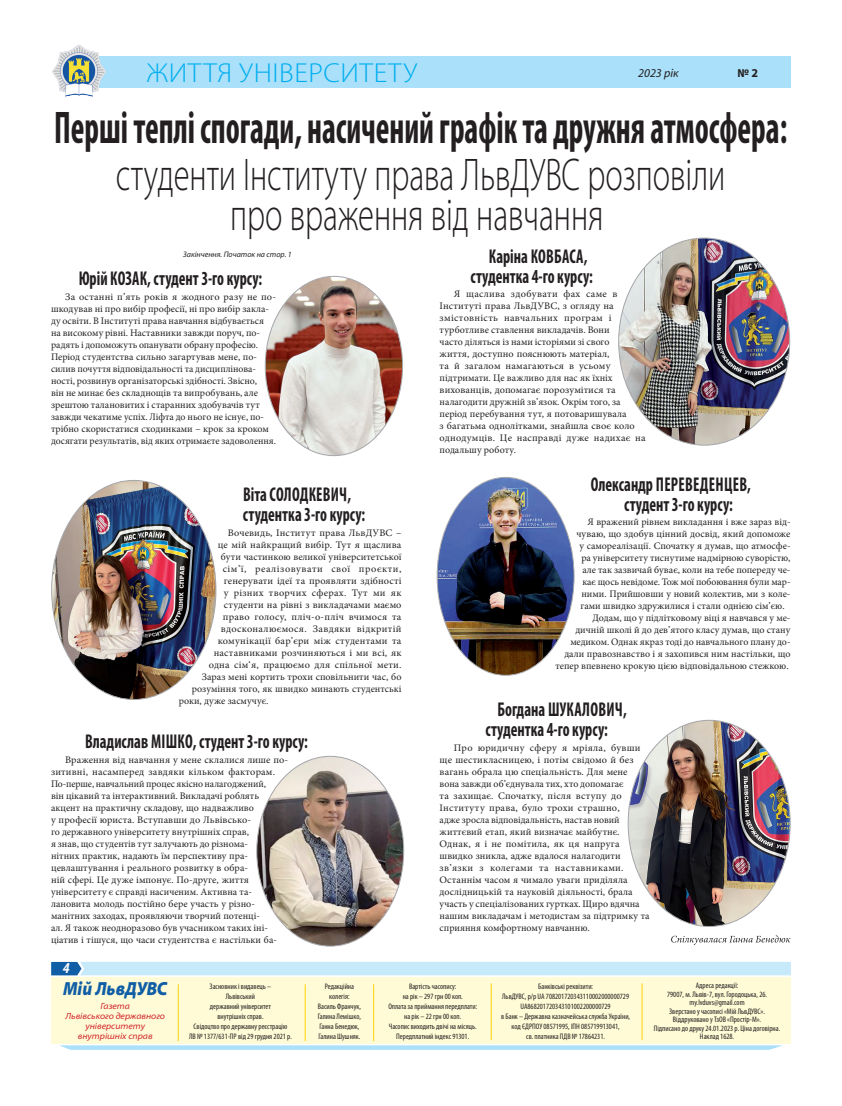
<style>
.page{position:relative;width:842px;height:1106px;background:#fff}
.page>*{position:absolute;margin:0;border:0;box-sizing:border-box;transform-origin:0 0}
.t1{font:300 46px/40.3px "Myriad Pro";color:#231f20;text-align:center;scale:.71 1}
.t2{font:700 condensed 46px "Myriad Pro";color:#231f20;scale:.71 1}
.t3{font:300 27.5px "Myriad Pro";letter-spacing:.02em;color:#00aeef;scale:1.05 1}
.t4{font:700 condensed 20px/20px "Myriad Pro";color:#231f20;scale:.8 1}
.t5{font:italic 900 semi-expanded 19px "Myriad Pro";color:#105fa6;scale:.84 1}
.t6{font:italic 700 condensed 15.2px "Myriad Pro";color:#fff;scale:1.05 1}
.t7{font:italic 12px "Myriad Pro";color:#231f20}
.t8{font:700 12px "Myriad Pro";color:#231f20}
.t9{font:10px/12px "Minion Pro";color:#231f20}
.t10{font:10px "Minion Pro";letter-spacing:.02em;color:#231f20}
.t11{font:10px "Minion Pro";letter-spacing:.03em;color:#231f20}
.t12{font:10px "Minion Pro";letter-spacing:.05em;color:#231f20}
.t13{font:10px "Minion Pro";letter-spacing:.025em;color:#231f20}
.t14{font:italic semi-expanded 9px/10px "Myriad Pro";color:#d1232a;text-align:center}
.t15{font:condensed 8px/10px "Myriad Pro";color:#231f20;text-align:center}
.t16{font:italic 8px "Myriad Pro";color:#231f20}
</style>
<div class="page">
<div style="left:51px;top:977px;width:740px;height:66px;background:#fffbd6"></div>
<svg style="left:59px;top:1045px;width:724px;height:4px;background:#b2e3f9"></svg>
<hr style="left:178px;top:984px;width:1px;height:57px;background:#fed304">
<hr style="left:305px;top:984px;width:1px;height:57px;background:#fed304">
<hr style="left:491px;top:983px;width:1px;height:57px;background:#fed304">
<hr style="left:641px;top:983px;width:1px;height:57px;background:#fed304">
<hr style="left:373px;top:984px;width:1px;height:57px;background:#fed304">
<svg style="left:51px;top:961px;width:740px;height:14px;background:#c3e6f7"></svg>
<div style="left:99px;top:57px;width:692px;height:31px;background:#aae0f9"></div>
<img style="left:52px;top:44px;width:35px;height:53px">
<svg style="left:671px;top:935px;width:119px;height:10px"></svg>
<img style="left:52px;top:480px;width:164px;height:219px;border-radius:50%">
<img style="left:619px;top:238px;width:171px;height:207px;border-radius:50%">
<img style="left:265px;top:276px;width:138px;height:179px;border-radius:50%">
<img style="left:628px;top:720px;width:162px;height:206px;border-radius:50%">
<img style="left:437px;top:477px;width:137px;height:198px;border-radius:50%">
<img style="left:257px;top:756px;width:147px;height:190px;border-radius:50%">
<h2 class="t3" style="left:146px;top:63px;width:260px">ЖИТТЯ УНІВЕРСИТЕТУ</h2>
<p class="t7" style="left:638px;top:66px;width:42px">2023 рік</p>
<p class="t8" style="left:737px;top:65px;width:22px">№ 2</p>
<p class="t7" style="left:641px;top:65px;width:42px">2022 рік</p>
<h1 class="t2" style="left:54px;top:100px;width:1034px">Перші теплі спогади, насичений графік та дружня атмосфера:</h1>
<h1 class="t1" style="left:116px;top:158px;width:860px">студенти Інституту права ЛьвДУВС розповіли про враження від навчання</h1>
<p class="t16" style="left:183px;top:250px;width:110px">Закінчення. Початок на стор. 1</p>
<h3 class="t4" style="left:79px;top:268px;width:231px">Юрій КОЗАК, студент 3-го курсу:</h3>
<p class="t9" style="left:51px;top:290px;width:226px;text-indent:14px">За останні п’ять років я жодного разу не по&shy;шкодував ні про вибір професії, ні про вибір закла&shy;ду освіти. В Інституті права навчання відбувається на високому рівні. Наставники завжди поруч, по&shy;радять і допоможуть опанувати обрану професію.<br>Період студентства сильно загартував мене, по&shy;силив почуття відповідальності та дисциплінова&shy;ності, розвинув організаторські здібності. Звісно,<br>він не минає без складнощів та випробувань, але зрештою талановитих і старанних здобувачів тут завжди чекатиме успіх. Ліфта до нього не існує, по&shy;трібно скористатися сходинками – крок за кроком досягати результатів, від яких отримаєте задоволення.</p>
<h3 class="t4" style="left:243px;top:484px;width:154px">Віта СОЛОДКЕВИЧ, студентка 3-го курсу:</h3>
<p class="t9" style="left:228px;top:526px;width:175px">Вочевидь, Інститут права ЛьвДУВС –</p>
<p class="t9" style="left:218px;top:538px;width:185px">це мій найкращий вибір. Тут я щаслива</p>
<p class="t9" style="left:221px;top:550px;width:182px">бути частинкою великої університетської</p>
<p class="t12" style="left:223px;top:562px;width:180px">сім’ї, реалізовувати свої проєкти,</p>
<p class="t9" style="left:224px;top:574px;width:179px">генерувати ідеї та проявляти здібності</p>
<p class="t13" style="left:224px;top:586px;width:179px">у різних творчих сферах. Тут ми як</p>
<p class="t9" style="left:224px;top:598px;width:179px">студенти на рівні з викладачами маємо</p>
<p class="t10" style="left:223px;top:610px;width:180px">право голосу, пліч-о-пліч вчимося та</p>
<p class="t11" style="left:221px;top:622px;width:182px">вдосконалюємося. Завдяки відкритій</p>
<p class="t9" style="left:218px;top:634px;width:185px">комунікації бар’єри між студентами та</p>
<p class="t9" style="left:214px;top:646px;width:189px">наставниками розчиняються і ми всі, як</p>
<p class="t10" style="left:209px;top:658px;width:194px">одна сім‘я, працюємо для спільної мети.</p>
<p class="t9" style="left:202px;top:670px;width:201px">Зараз мені кортить трохи сповільнити час, бо</p>
<p class="t9" style="left:192px;top:682px;width:211px">розуміння того, як швидко минають студентські</p>
<p class="t9" style="left:179px;top:694px;width:91px">роки, дуже засмучує.</p>
<h3 class="t4" style="left:85px;top:730px;width:280px">Владислав МІШКО, студент 3-го курсу:</h3>
<p class="t9" style="left:51px;top:753px;width:238px;text-indent:14px">Враження від навчання у мене склалися лише по&shy;зитивні, насамперед завдяки кільком факторам.<br>По-перше, навчальний процес якісно налагоджений,<br>він цікавий та інтерактивний. Викладачі роблять акцент на практичну складову, що надважливо<br>у професії юриста. Вступавши до Львівсько-<br>го державного університету внутрішніх справ,<br>я знав, що студентів тут залучають до різнома-<br>нітних практик, надають їм перспективу пра&shy;цевлаштування і реального розвитку в обра-<br>ній сфері. Це дуже імпонує. По-друге, життя університету є справді насиченим. Активна та&shy;лановита молодь постійно бере участь у різно&shy;манітних заходах, проявляючи творчий потенці-<br>ал. Я також неодноразово був учасником таких іні&shy;ціатив і тішуся, що часи студентства є настільки ба-</p>
<h3 class="t6" style="left:63px;top:959px;width:8px">4</h3>
<h3 class="t4" style="left:470px;top:245px;width:154px;text-align:right">Каріна КОВБАСА, студентка 4-го курсу:</h3>
<p class="t9" style="left:440px;top:288px;width:207px;text-indent:14px">Я щаслива здобувати фах саме в Інституті права ЛьвДУВС, з огляду на змістовність навчальних програм і турботливе ставлення викладачів. Вони<br>часто діляться із нами історіями зі свого<br>життя, дос тупно пояснюють матеріал,<br>та й загалом намагаються в усьому підтримати. Це важливо для нас як їхніх вихованців, допомагає порозумітися та налагодити дружній зв’язок. Окрім того, за період перебування тут, я потоваришувала<br>з багатьма однолітками, знайшла своє коло однодумців. Це насправді дуже надихає на подальшу роботу.</p>
<h3 class="t4" style="left:624px;top:473px;width:160px;text-indent:-33px">Олександр ПЕРЕВЕДЕНЦЕВ, студент 3-го курсу:</h3>
<p class="t9" style="left:587px;top:516px;width:205px">Я вражений рівнем викладання і вже зараз від-</p>
<p class="t9" style="left:576px;top:528px;width:216px">чуваю, що здобув цінний досвід, який допоможе</p>
<p class="t9" style="left:579px;top:540px;width:213px">у самореалізації. Спочатку я думав, що атмосфе-</p>
<p class="t9" style="left:581px;top:552px;width:211px">ра університету тиснутиме надмірною суворістю,</p>
<p class="t9" style="left:582px;top:564px;width:210px">але так зазвичай буває, коли на тебе попереду че-</p>
<p class="t9" style="left:582px;top:576px;width:210px">кає щось невідоме. Тож мої побоювання були мар-</p>
<p class="t9" style="left:581px;top:588px;width:211px">ними. Прийшовши у новий колектив, ми з коле-</p>
<p class="t9" style="left:580px;top:600px;width:206px">гами швидко здружилися і стали однією сім’єю.</p>
<p class="t9" style="left:592px;top:612px;width:199px">Додам, що у підлітковому віці я навчався у ме-</p>
<p class="t9" style="left:575px;top:624px;width:217px">дичній школі й до дев’ятого класу думав, що стану</p>
<p class="t9" style="left:570px;top:636px;width:222px">медиком. Однак якраз тоді до навчального плану до-</p>
<p class="t9" style="left:564px;top:648px;width:228px">дали правознавство і я захопився ним настільки, що</p>
<p class="t9" style="left:555px;top:660px;width:235px">тепер впевнено крокую цією відповідальною стежкою.</p>
<h3 class="t4" style="left:485px;top:699px;width:178px;text-indent:12px">Богдана ШУКАЛОВИЧ, студентка 4-го курсу:</h3>
<p class="t9" style="left:440px;top:741px;width:211px;text-indent:14px">Про юридичну сферу я мріяла, бувши ще шестикласницею, і потім свідомо й без вагань обрала цю спеціальність. Для мене вона завжди об’єднувала тих, хто допомагає<br>та захищає. Спочатку, після вступу до Інституту права, було трохи страшно,<br>адже зросла відповідальність, настав новий життєвий етап, який визначає майбутнє.<br>Однак, я і не помітила, як ця напруга швидко зникла, адже вдалося налагодити зв’язки з колегами та наставниками.<br>Останнім часом я чимало уваги приділяла дослідницькій та науковій діяльності, брала участь у спеціалізованих гуртках. Щиро вдячна нашим викладачам і методистам за підтримку та сприяння комфортному навчанню.</p>
<h3 class="t5" style="left:63px;top:977px;width:126px">Мій ЛьвДУВС</h3>
<p class="t14" style="left:66px;top:1000px;width:101px">Газета<br>Львівського державного університету внутрішніх справ</p>
<p class="t15" style="left:189px;top:982px;width:104px">Засновник і видавець –<br>Львівський<br>державний університет<br>внутрішніх справ.<br>Свідоцтво про державну реєстрацію<br>ЛВ № 1377/631-ПР від 29 грудня 2021 р.</p>
<p class="t15" style="left:318px;top:982px;width:45px">Редакційна колегія:<br>Василь Франчук,<br>Галина Лемішко,<br>Ганна Бенедюк,<br>Галина Шушняк.</p>
<p class="t15" style="left:388px;top:981px;width:90px">Вартість часопису:<br>на рік – 297 грн 00 коп.<br>Оплата за приймання передплати: на рік – 22 грн 00 коп.<br>Часопис виходить двічі на місяць.<br>Передплатний індекс 91301.</p>
<p class="t15" style="left:501px;top:981px;width:131px">Банківські реквізити:<br>ЛьвДУВС, р/р UA 708201720343110002000000729<br>UA868201720343101002200000729<br>в Банк – Державна казначейська служба України, код ЄДРПОУ 08571995, ІПН 085719913041,<br>св. платника ПДВ № 17864231.</p>
<p class="t15" style="left:654px;top:982px;width:128px;line-height:8.5px">Адреса редакції:<br>79007, м. Львів-7, вул. Городоцька, 26. my.lvduvs@gmail.com<br>Зверстано у часописі «Мій ЛьвДУВС».<br>Віддруковано у ТзОВ «Простір-М».<br>Підписано до друку 24.01.2023 р. Ціна договірна.<br>Наклад 1628.</p>
</div>
